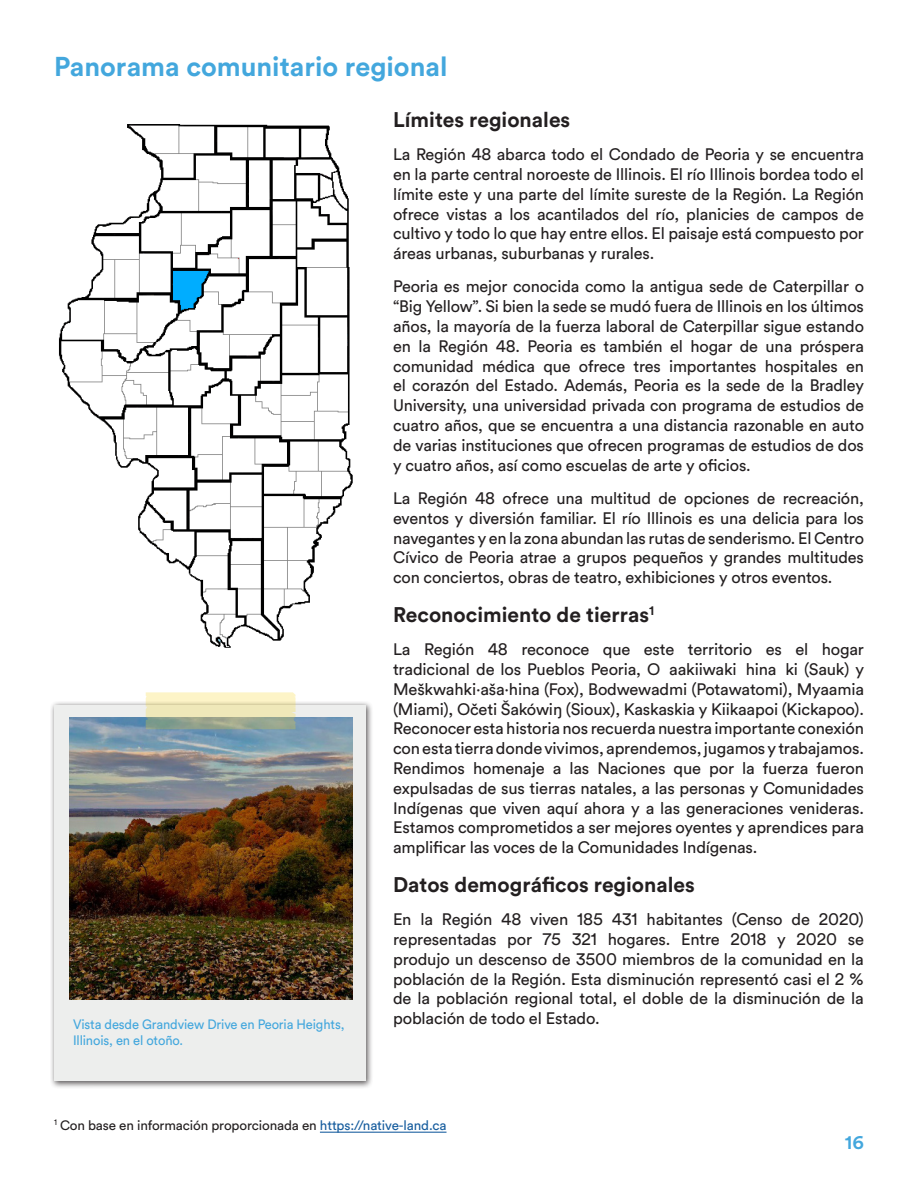
<style>
.page{position:relative;width:918px;height:1188px;background:#fff}
.page>*{position:absolute;margin:0;border:0;box-sizing:border-box;transform-origin:0 0}
.t1{font:700 27px "Circular Air Pro";color:#43a7dd}
.t2{font:700 21px "Circular Air Pro";color:#231f20}
.t3{font:700 18px "Circular Air Pro";color:#43a7dd}
.t4{font:16.5px/19.8px "Circular Air Pro";letter-spacing:-.01em;color:#231f20;text-align:justify}
.t5{font:13.5px/16.2px "Circular Air Pro";letter-spacing:-.01em;color:#43a7dd;scale:.96 1}
.t6{font:13.5px "Circular Air Pro";letter-spacing:-.01em;color:#231f20}
.s1{color:#175d9e}
</style>
<div class="page">
<div style="left:50px;top:701px;width:324px;height:388px;background:#231f20;opacity:.75"></div>
<div style="left:55px;top:705px;width:311px;height:375px;background:#edeeed"></div>
<img style="left:69px;top:718px;width:284px;height:282px">
<svg style="left:146px;top:692px;width:150px;height:37px;background:#d3d4ae"></svg>
<hr style="left:320px;top:1132px;width:127px;height:1px;background:#175d9e">
<img style="left:58px;top:124px;width:295px;height:524px">
<h3 class="t1" style="left:54px;top:48px;width:395px">Panorama comunitario regional</h3>
<p class="t5" style="left:73px;top:1015px;width:284px">Vista desde Grandview Drive en Peoria Heights,<br>Illinois, en el otoño.</p>
<h4 class="t2" style="left:393px;top:105px;width:179px">Límites regionales</h4>
<p class="t4" style="left:393px;top:144px;width:472px">La Región 48 abarca todo el Condado de Peoria y se encuentra en la parte central noroeste de Illinois. El río Illinois bordea todo el límite este y una parte del límite sureste de la Región. La Región ofrece vistas a los acantilados del río, planicies de campos de cultivo y todo lo que hay entre ellos. El paisaje está compuesto por áreas urbanas, suburbanas y rurales.</p>
<p class="t4" style="left:393px;top:276px;width:472px">Peoria es mejor conocida como la antigua sede de Caterpillar o “Big Yellow”. Si bien la sede se mudó fuera de Illinois en los últimos años, la mayoría de la fuerza laboral de Caterpillar sigue estando en la Región 48. Peoria es también el hogar de una próspera comunidad médica que ofrece tres importantes hospitales en el corazón del Estado. Además, Peoria es la sede de la Bradley University, una universidad privada con programa de estudios de cuatro años, que se encuentra a una distancia razonable en auto de varias instituciones que ofrecen programas de estudios de dos y cuatro años, así como escuelas de arte y oficios.</p>
<p class="t4" style="left:393px;top:488px;width:472px">La Región 48 ofrece una multitud de opciones de recreación, eventos y diversión familiar. El río Illinois es una delicia para los navegantes y en la zona abundan las rutas de senderismo. El Centro Cívico de Peoria atrae a grupos pequeños y grandes multitudes con conciertos, obras de teatro, exhibiciones y otros eventos.</p>
<h4 class="t2" style="left:393px;top:600px;width:263px">Reconocimiento de tierras<sup>1</sup></h4>
<p class="t4" style="left:393px;top:639px;width:472px">La Región 48 reconoce que este territorio es el hogar tradicional de los Pueblos Peoria, Oθaakiiwaki hina ki (Sauk) y Meškwahki·aša·hina (Fox), Bodwewadmi (Potawatomi), Myaamia (Miami), Očeti Šakówiŋ (Sioux), Kaskaskia y Kiikaapoi (Kickapoo).<br>Reconocer esta historia nos recuerda nuestra importante conexión con esta tierra donde vivimos, aprendemos, jugamos y trabajamos.<br>Rendimos homenaje a las Naciones que por la fuerza fueron expulsadas de sus tierras natales, a las personas y Comunidades Indígenas que viven aquí ahora y a las generaciones venideras.<br>Estamos comprometidos a ser mejores oyentes y aprendices para amplificar las voces de la Comunidades Indígenas.</p>
<h4 class="t2" style="left:393px;top:870px;width:303px">Datos demográficos regionales</h4>
<p class="t4" style="left:393px;top:909px;width:472px">En la Región 48 viven 185 431 habitantes (Censo de 2020) representadas por 75 321 hogares. Entre 2018 y 2020 se produjo un descenso de 3500 miembros de la comunidad en la población de la Región. Esta disminución representó casi el 2 % de la población regional total, el doble de la disminución de la población de todo el Estado.</p>
<p class="t6" style="left:54px;top:1116px;width:394px"><sup>1</sup> Con base en información proporcionada en <span class="s1">https://native-land.ca</span></p>
<p class="t3" style="left:845px;top:1130px;width:21px">16</p>
</div>
